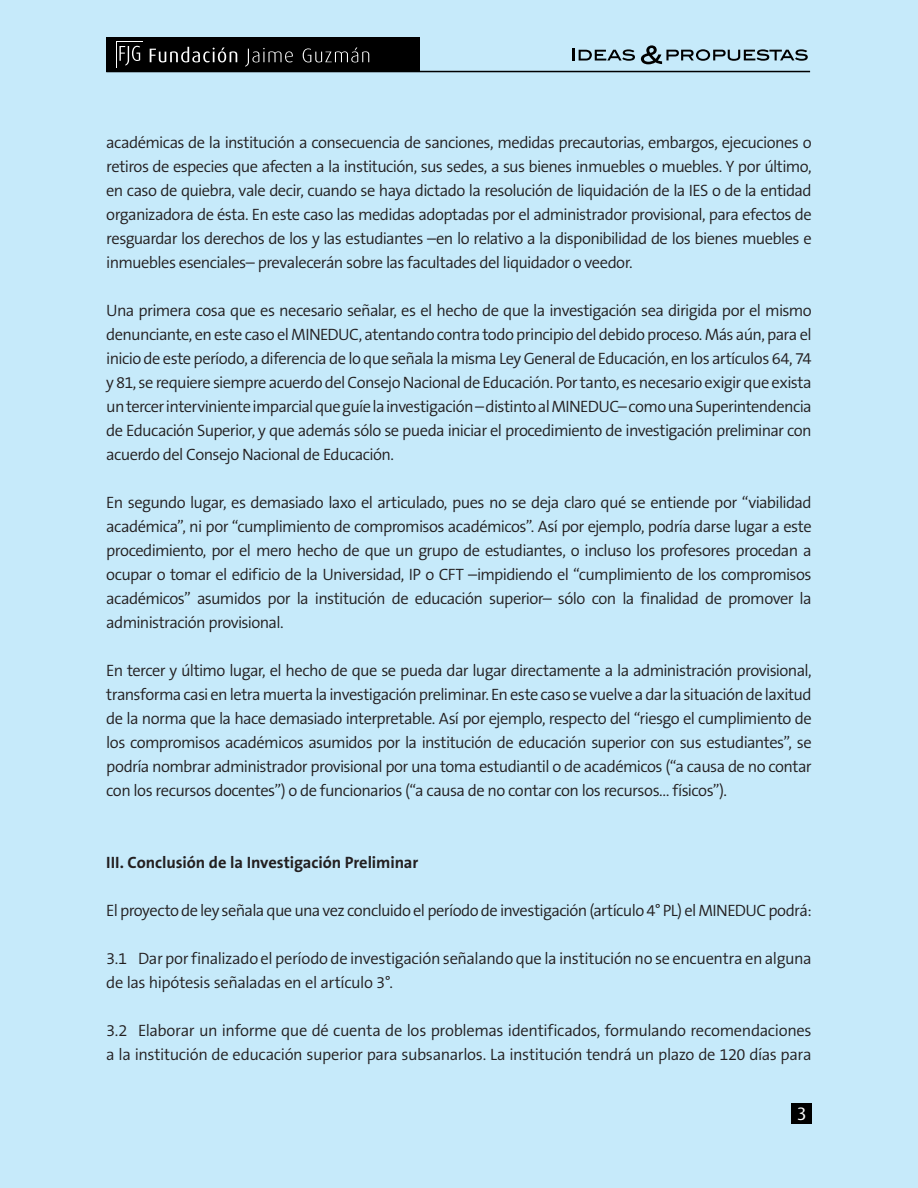
<style>
.page{position:relative;width:918px;height:1188px;background:#c6eafa}
.page>*{position:absolute;margin:0;border:0;box-sizing:border-box;transform-origin:0 0}
.t1{font:18px "Dax";color:#fff}
.t2{font:300 16.5px/24px "The Sans B4";letter-spacing:-.03em;color:#231f20;text-align:justify}
.t3{font:700 16.5px "The Sans B7";letter-spacing:-.005em;color:#231f20}
</style>
<div class="page">
<div style="left:792px;top:1104px;width:20px;height:20px;background:#000"></div>
<svg style="left:573px;top:48px;width:62px;height:13px"></svg>
<svg style="left:641px;top:45px;width:167px;height:19px"></svg>
<hr style="left:106px;top:71px;width:704px;height:1px;background:#000">
<div style="left:106px;top:37px;width:313px;height:35px;background:#000"></div>
<svg style="left:116px;top:41px;width:27px;height:27px"></svg>
<div style="left:117px;top:42px;width:26px;height:25px;background:#000"></div>
<svg style="left:119px;top:46px;width:21px;height:20px"></svg>
<svg style="left:150px;top:47px;width:219px;height:20px"></svg>
<p class="t2" style="left:106px;top:131px;width:707px">académicas de la institución a consecuencia de sanciones, medidas precautorias, embargos, ejecuciones o retiros de especies que afecten a la institución, sus sedes, a sus bienes inmuebles o muebles. Y por último, en caso de quiebra, vale decir, cuando se haya dictado la resolución de liquidación de la IES o de la entidad organizadora de ésta. En este caso las medidas adoptadas por el administrador provisional, para efectos de resguardar los derechos de los y las estudiantes –en lo relativo a la disponibilidad de los bienes muebles e inmuebles esenciales– prevalecerán sobre las facultades del liquidador o veedor.</p>
<p class="t2" style="left:106px;top:299px;width:707px">Una primera cosa que es necesario señalar, es el hecho de que la investigación sea dirigida por el mismo denunciante, en este caso el MINEDUC, atentando contra todo principio del debido proceso. Más aún, para el inicio de este período, a diferencia de lo que señala la misma Ley General de Educación, en los artículos 64, 74 y 81, se requiere siempre acuerdo del Consejo Nacional de Educación. Por tanto, es necesario exigir que exista un tercer interviniente imparcial que guíe la investigación – distinto al MINEDUC– como una Superintendencia de Educación Superior, y que además sólo se pueda iniciar el procedimiento de investigación preliminar con acuerdo del Consejo Nacional de Educación.</p>
<p class="t2" style="left:106px;top:491px;width:707px">En segundo lugar, es demasiado laxo el articulado, pues no se deja claro qué se entiende por “viabilidad académica”, ni por “cumplimiento de compromisos académicos”. Así por ejemplo, podría darse lugar a este procedimiento, por el mero hecho de que un grupo de estudiantes, o incluso los profesores procedan a ocupar o tomar el edificio de la Universidad, IP o CFT –impidiendo el “cumplimiento de los compromisos académicos” asumidos por la institución de educación superior– sólo con la finalidad de promover la administración provisional.</p>
<p class="t2" style="left:106px;top:659px;width:707px">En tercer y último lugar, el hecho de que se pueda dar lugar directamente a la administración provisional, transforma casi en letra muerta la investigación preliminar. En este caso se vuelve a dar la situación de laxitud de la norma que la hace demasiado interpretable. Así por ejemplo, respecto del “riesgo el cumplimiento de los compromisos académicos asumidos por la institución de educación superior con sus estudiantes”, se podría nombrar administrador provisional por una toma estudiantil o de académicos (“a causa de no contar con los recursos docentes”) o de funcionarios (“a causa de no contar con los recursos… físicos”).</p>
<p class="t3" style="left:106px;top:854px;width:314px">III. Conclusión de la Investigación Preliminar</p>
<p class="t2" style="left:106px;top:899px;width:707px">El proyecto de ley señala que una vez concluido el período de investigación (artículo 4° PL) el MINEDUC podrá:</p>
<p class="t2" style="left:106px;top:947px;width:707px">3.1 Dar por finalizado el período de investigación señalando que la institución no se encuentra en alguna de las hipótesis señaladas en el artículo 3°.</p>
<p class="t2" style="left:106px;top:1019px;width:707px">3.2 Elaborar un informe que dé cuenta de los problemas identificados, formulando recomendaciones a la institución de educación superior para subsanarlos. La institución tendrá un plazo de 120 días para</p>
<p class="t1" style="left:797px;top:1104px;width:11px">3</p>
</div>
